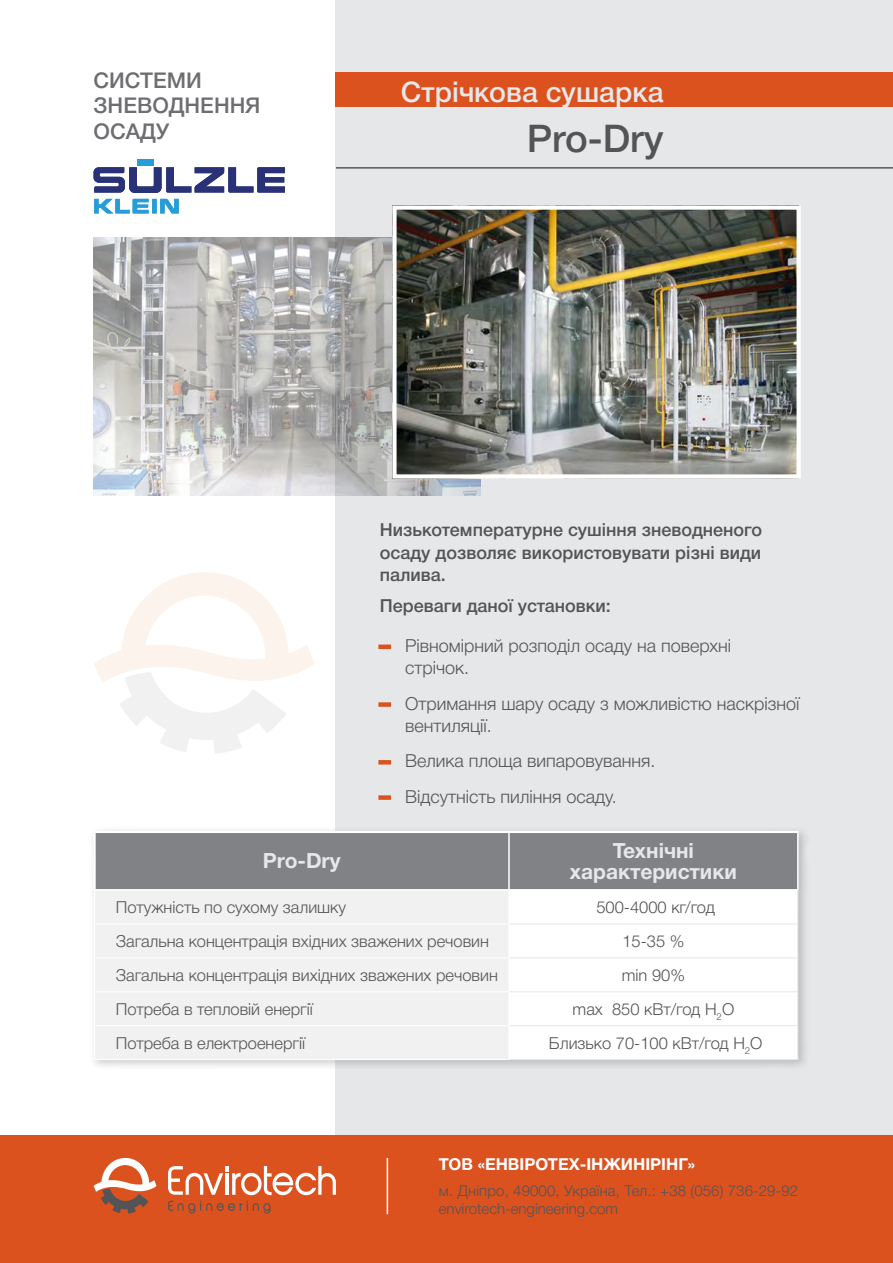
<style>
.page{position:relative;width:893px;height:1263px;background:#fff}
.page>*{position:absolute;margin:0;border:0;box-sizing:border-box;transform-origin:0 0}
.t1{font:500 38.25px "Helvetica Neue Cyr";color:#545456}
.t2{font:500 28.5px "Helvetica Neue Cyr";color:#e6e7e8}
.t3{font:500 21.75px/25.5px "Helvetica Neue Cyr";color:#6d6e71}
.t4{font:700 21px/21px "Helvetica Neue Cyr";color:#e6e7e8;text-align:center}
.t5{font:300 18px/22.5px "Helvetica Neue Cyr";color:#545456}
.t6{font:500 18px/22.5px "Helvetica Neue Cyr";color:#545456;text-align:justify}
.t7{font:300 16.5px "Helvetica Neue Cyr";color:#545456}
.t8{font:700 16.5px "Helvetica Neue Cyr";color:#fff}
.t9{font:300 15px/18px "Helvetica Neue Cyr";color:#545456}
.s1{font-family:"Helios";font-weight:700;color:#db521f}
</style>
<div class="page">
<div style="left:336px;top:0;width:557px;height:1263px;background:#e6e7e8"></div>
<div style="left:336px;top:72px;width:557px;height:34px;background:#db521f"></div>
<hr style="left:336px;top:167px;width:557px;height:2px;background:#545456">
<img style="left:94px;top:238px;width:386px;height:258px">
<img style="left:397px;top:210px;width:399px;height:264px">
<div style="left:392px;top:205px;width:409px;height:274px;border:4px solid #fff"></div>
<svg style="left:94px;top:572px;width:220px;height:182px"></svg>
<div style="left:0;top:1135px;width:893px;height:128px;background:#db521f"></div>
<svg style="left:94px;top:1158px;width:63px;height:55px"></svg>
<svg style="left:168px;top:1166px;width:168px;height:29px"></svg>
<svg style="left:168px;top:1201px;width:102px;height:12px"></svg>
<hr style="left:387px;top:1158px;width:1px;height:56px;background:#fff">
<div style="left:88px;top:826px;width:722px;height:245px;background:#000;opacity:.2"></div>
<div style="left:96px;top:833px;width:701px;height:56px;background:#808285"></div>
<div style="left:95px;top:890px;width:413px;height:169px;background:#f1f1f2"></div>
<div style="left:509px;top:890px;width:288px;height:169px;background:#fff"></div>
<hr style="left:94px;top:831px;width:415px;height:2px;background:#fff">
<hr style="left:94px;top:833px;width:2px;height:56px;background:#fff">
<hr style="left:509px;top:831px;width:290px;height:2px;background:#fff">
<hr style="left:508px;top:833px;width:2px;height:56px;background:#fff">
<hr style="left:797px;top:833px;width:2px;height:56px;background:#fff">
<hr style="left:94px;top:889px;width:415px;height:1px;background:#fff">
<hr style="left:509px;top:889px;width:290px;height:1px;background:#fff">
<hr style="left:797px;top:890px;width:1px;height:33px;background:#e6e7e8">
<hr style="left:509px;top:923px;width:289px;height:1px;background:#e6e7e8">
<hr style="left:797px;top:924px;width:1px;height:33px;background:#e6e7e8">
<hr style="left:509px;top:957px;width:289px;height:1px;background:#e6e7e8">
<hr style="left:797px;top:958px;width:1px;height:33px;background:#e6e7e8">
<hr style="left:509px;top:991px;width:289px;height:1px;background:#e6e7e8">
<hr style="left:797px;top:992px;width:1px;height:33px;background:#e6e7e8">
<hr style="left:509px;top:1025px;width:289px;height:1px;background:#e6e7e8">
<hr style="left:797px;top:1026px;width:1px;height:33px;background:#e6e7e8">
<hr style="left:509px;top:1059px;width:289px;height:1px;background:#e6e7e8">
<hr style="left:94px;top:890px;width:1px;height:33px;background:#fff">
<hr style="left:508px;top:890px;width:1px;height:33px;background:#fff">
<hr style="left:94px;top:923px;width:415px;height:1px;background:#fff">
<hr style="left:94px;top:924px;width:1px;height:33px;background:#fff">
<hr style="left:508px;top:924px;width:1px;height:33px;background:#fff">
<hr style="left:94px;top:957px;width:415px;height:1px;background:#fff">
<hr style="left:94px;top:958px;width:1px;height:33px;background:#fff">
<hr style="left:508px;top:958px;width:1px;height:33px;background:#fff">
<hr style="left:94px;top:991px;width:415px;height:1px;background:#fff">
<hr style="left:94px;top:992px;width:1px;height:33px;background:#fff">
<hr style="left:508px;top:992px;width:1px;height:33px;background:#fff">
<hr style="left:94px;top:1025px;width:415px;height:1px;background:#fff">
<hr style="left:94px;top:1026px;width:1px;height:33px;background:#fff">
<hr style="left:508px;top:1026px;width:1px;height:33px;background:#fff">
<hr style="left:94px;top:1059px;width:415px;height:1px;background:#fff">
<svg style="left:94px;top:199px;width:85px;height:14px"></svg>
<svg style="left:94px;top:167px;width:191px;height:26px"></svg>
<div style="left:137px;top:159px;width:16px;height:6px;background:#279dd8"></div>
<div style="left:378px;top:644px;width:13px;height:5px;border:3px solid #db521f"></div>
<div style="left:378px;top:702px;width:13px;height:5px;border:3px solid #db521f"></div>
<div style="left:378px;top:760px;width:13px;height:4px;border:3px solid #db521f"></div>
<div style="left:378px;top:795px;width:13px;height:5px;border:3px solid #db521f"></div>
<h3 class="t3" style="left:94px;top:68px;width:168px">СИСТЕМИ<br>ЗНЕВОДНЕННЯ<br>ОСАДУ</h3>
<h2 class="t2" style="left:401px;top:77px;width:264px">Стрічкова сушарка</h2>
<h1 class="t1" style="left:527px;top:117px;width:138px">Pro-Dry</h1>
<p class="t6" style="left:380px;top:519px;width:384px">Низькотемпературне сушіння зневодненого осаду дозволяє використовувати різні види палива.</p>
<p class="t6" style="left:380px;top:595px;width:233px">Переваги даної установки:</p>
<p class="t5" style="left:405px;top:634px;width:327px;text-indent:-26px"><span class="s1">–</span> Рівномірний розподіл осаду на поверхні стрічок.</p>
<p class="t5" style="left:405px;top:692px;width:396px;text-indent:-26px"><span class="s1">–</span> Отримання шару осаду з можливістю наскрізної вентиляції.</p>
<p class="t5" style="left:380px;top:750px;width:277px"><span class="s1">–</span> Велика площа випаровування.</p>
<p class="t5" style="left:380px;top:785px;width:239px"><span class="s1">–</span> Відсутність пиління осаду.</p>
<p class="t4" style="left:263px;top:851px;width:79px">Pro-Dry</p>
<p class="t4" style="left:570px;top:840px;width:168px">Технічні характеристики</p>
<p class="t7" style="left:116px;top:898px;width:232px">Потужність по сухому залишку</p>
<p class="t7" style="left:596px;top:898px;width:120px">500-4000 кг/год</p>
<p class="t7" style="left:116px;top:932px;width:375px">Загальна концентрація вхідних зважених речовин</p>
<p class="t7" style="left:622px;top:932px;width:64px">15-35 %</p>
<p class="t7" style="left:116px;top:966px;width:383px">Загальна концентрація вихідних зважених речовин</p>
<p class="t7" style="left:622px;top:966px;width:65px">min 90%</p>
<p class="t7" style="left:116px;top:1000px;width:199px">Потреба в тепловій енергії</p>
<p class="t7" style="left:573px;top:1000px;width:163px">max 850 кВт/год H<sub>2</sub>O</p>
<p class="t7" style="left:116px;top:1034px;width:191px">Потреба в електроенергії</p>
<p class="t7" style="left:549px;top:1034px;width:215px">Близько 70-100 кВт/год H<sub>2</sub>O</p>
<p class="t8" style="left:439px;top:1155px;width:258px">ТОВ «ЕНВІРОТЕХ-ІНЖИНІРІНГ»</p>
<p class="t9" style="left:439px;top:1182px;width:361px">м. Дніпро, 49000, Україна, Тел.: +38 (056) 736-29-92 envirotech-engineering.com</p>
</div>
